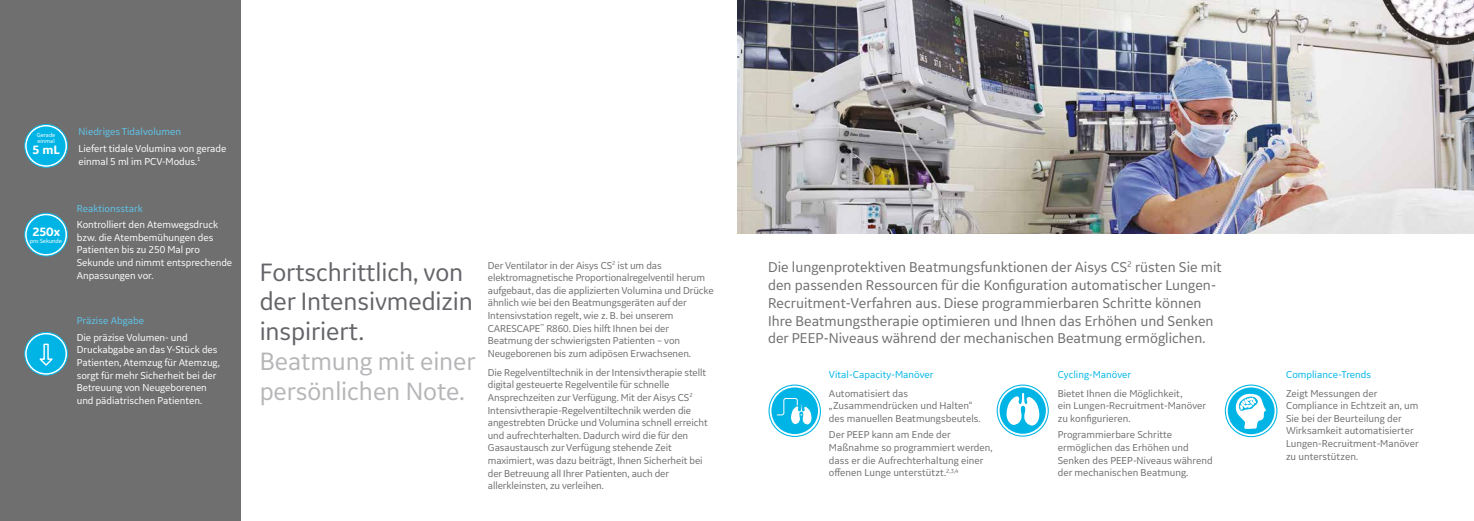
<style>
.page{position:relative;width:1474px;height:521px;background:#fff}
.page>*{position:absolute;margin:0;border:0;box-sizing:border-box;transform-origin:0 0}
.t1{font:26.25px/29.8px "GE Inspira Sans";letter-spacing:-.005em;color:#646569}
.t2{font:26.25px/29.8px "GE Inspira Sans";letter-spacing:-.005em;color:#b6b6b9}
.t3{font:14.88px/17.8px "GE Inspira Sans";color:#706f6f}
.t4{font:700 12.6px "GE Inspira Sans";letter-spacing:-.02em;color:#fff}
.t5{font:10.5px/12.6px "GE Inspira Sans";letter-spacing:-.01em;color:#706f6f}
.t6{font:10.5px/12.6px "GE Inspira Sans";letter-spacing:-.005em;color:#fff}
.t7{font:10.5px "GE Inspira Sans";color:#00b5e5}
.t8{font:10.5px "GE Inspira Sans";color:#5dc5ec}
.t9{font:6.3px "GE Inspira Sans";letter-spacing:-.015em;color:#fff}
.t10{font:6.12px "GE Inspira Sans";color:#fff}
</style>
<div class="page">
<div style="left:0;top:0;width:241px;height:521px;background:#706f6f"></div>
<svg style="left:25px;top:213px;width:42px;height:43px"></svg>
<div style="left:24px;top:213px;width:44px;height:43px;border:1px solid #00b5e5;border-radius:50%"></div>
<div style="left:27px;top:215px;width:38px;height:39px;background:#00b5e5;border-radius:50%"></div>
<svg style="left:25px;top:124px;width:42px;height:43px"></svg>
<div style="left:24px;top:124px;width:44px;height:44px;border:1px solid #00b5e5;border-radius:50%"></div>
<div style="left:27px;top:126px;width:38px;height:39px;background:#00b5e5;border-radius:50%"></div>
<svg style="left:25px;top:332px;width:42px;height:43px"></svg>
<div style="left:24px;top:332px;width:44px;height:44px;border:1px solid #00b5e5;border-radius:50%"></div>
<div style="left:27px;top:334px;width:38px;height:39px;background:#00b5e5;border-radius:50%"></div>
<svg style="left:39px;top:343px;width:14px;height:23px"></svg>
<img style="left:737px;top:0;width:736px;height:233px">
<div style="left:996px;top:384px;width:52px;height:53px;border:1px solid #00b5e5;border-radius:50%"></div>
<div style="left:999px;top:387px;width:46px;height:47px;background:#00b5e5;border-radius:50%"></div>
<svg style="left:1004px;top:393px;width:37px;height:36px"></svg>
<div style="left:1224px;top:384px;width:53px;height:53px;border:1px solid #00b5e5;border-radius:50%"></div>
<div style="left:1227px;top:387px;width:47px;height:47px;background:#00b5e5;border-radius:50%"></div>
<svg style="left:1234px;top:393px;width:31px;height:36px"></svg>
<div style="left:768px;top:384px;width:53px;height:53px;border:1px solid #00b5e5;border-radius:50%"></div>
<div style="left:771px;top:387px;width:47px;height:47px;background:#00b5e5;border-radius:50%"></div>
<svg style="left:776px;top:398px;width:38px;height:29px"></svg>
<p class="t10" style="left:37px;top:131px;width:20px">Gerade</p>
<p class="t8" style="left:78px;top:125px;width:104px">Niedriges Tidalvolumen</p>
<p class="t10" style="left:37px;top:138px;width:19px">einmal</p>
<p class="t4" style="left:32px;top:142px;width:29px">5 mL</p>
<p class="t6" style="left:78px;top:142px;width:149px">Liefert tidale Volumina von gerade einmal 5 ml im PCV-Modus.<sup>1</sup></p>
<p class="t4" style="left:32px;top:224px;width:30px">250x</p>
<p class="t9" style="left:30px;top:237px;width:34px">pro Sekunde</p>
<p class="t8" style="left:77px;top:201px;width:68px">Reaktionsstark</p>
<p class="t6" style="left:77px;top:218px;width:157px">Kontrolliert den Atemwegsdruck bzw. die Atembemühungen des<br>Patienten bis zu 250 Mal pro<br>Sekunde und nimmt entsprechende<br>Anpassungen vor.</p>
<p class="t8" style="left:77px;top:314px;width:69px">Präzise Abgabe</p>
<p class="t6" style="left:77px;top:331px;width:145px">Die präzise Volumen- und<br>Druckabgabe an das Y-Stück des<br>Patienten, Atemzug für Atemzug, sorgt für mehr Sicherheit bei der<br>Betreuung von Neugeborenen und pädiatrischen Patienten.</p>
<h1 class="t1" style="left:260px;top:256px;width:215px">Fortschrittlich, von der Intensivmedizin inspiriert.</h1>
<h1 class="t2" style="left:260px;top:346px;width:218px">Beatmung mit einer persönlichen Note.</h1>
<p class="t5" style="left:488px;top:258px;width:227px">Der Ventilator in der Aisys CS<sup>2</sup> ist um das elektromagnetische Proportionalregelventil herum aufgebaut, das die applizierten Volumina und Drücke ähnlich wie bei den Beatmungsgeräten auf der Intensivstation regelt, wie z. B. bei unserem CARESCAPE<sup>™</sup> R860. Dies hilft Ihnen bei der Beatmung der schwierigsten Patienten – von Neugeborenen bis zum adipösen Erwachsenen.</p>
<p class="t5" style="left:488px;top:366px;width:221px">Die Regelventiltechnik in der Intensivtherapie stellt digital gesteuerte Regelventile für schnelle Ansprechzeiten zur Verfügung. Mit der Aisys CS<sup>2<br></sup>Intensivtherapie-Regelventiltechnik werden die angestrebten Drücke und Volumina schnell erreicht und aufrechterhalten. Dadurch wird die für den Gasaustausch zur Verfügung stehende Zeit maximiert, was dazu beiträgt, Ihnen Sicherheit bei der Betreuung all Ihrer Patienten, auch der allerkleinsten, zu verleihen.</p>
<p class="t3" style="left:768px;top:258px;width:455px">Die lungenprotektiven Beatmungsfunktionen der Aisys CS<sup>2</sup> rüsten Sie mit den passenden Ressourcen für die Konfiguration automatischer Lungen-Recruitment-Verfahren aus. Diese programmierbaren Schritte können Ihre Beatmungstherapie optimieren und Ihnen das Erhöhen und Senken der PEEP-Niveaus während der mechanischen Beatmung ermöglichen.</p>
<p class="t7" style="left:829px;top:368px;width:106px">Vital-Capacity-Manöver</p>
<p class="t5" style="left:829px;top:386px;width:153px">Automatisiert das „Zusammendrücken und Halten“ des manuellen Beatmungsbeutels.</p>
<p class="t5" style="left:829px;top:428px;width:165px">Der PEEP kann am Ende der<br>Maßnahme so programmiert werden, dass er die Aufrechterhaltung einer offenen Lunge unterstützt.<sup>2,3,4</sup></p>
<p class="t7" style="left:1057px;top:368px;width:75px">Cycling-Manöver</p>
<p class="t5" style="left:1057px;top:386px;width:150px">Bietet Ihnen die Möglichkeit,<br>ein Lungen-Recruitment-Manöver zu konfigurieren.</p>
<p class="t5" style="left:1057px;top:428px;width:156px">Programmierbare Schritte ermöglichen das Erhöhen und<br>Senken des PEEP-Niveaus während der mechanischen Beatmung.</p>
<p class="t7" style="left:1285px;top:368px;width:87px">Compliance-Trends</p>
<p class="t5" style="left:1285px;top:386px;width:134px">Zeigt Messungen der<br>Compliance in Echtzeit an, um<br>Sie bei der Beurteilung der<br>Wirksamkeit automatisierter<br>Lungen-Recruitment-Manöver zu unterstützen.</p>
</div>
